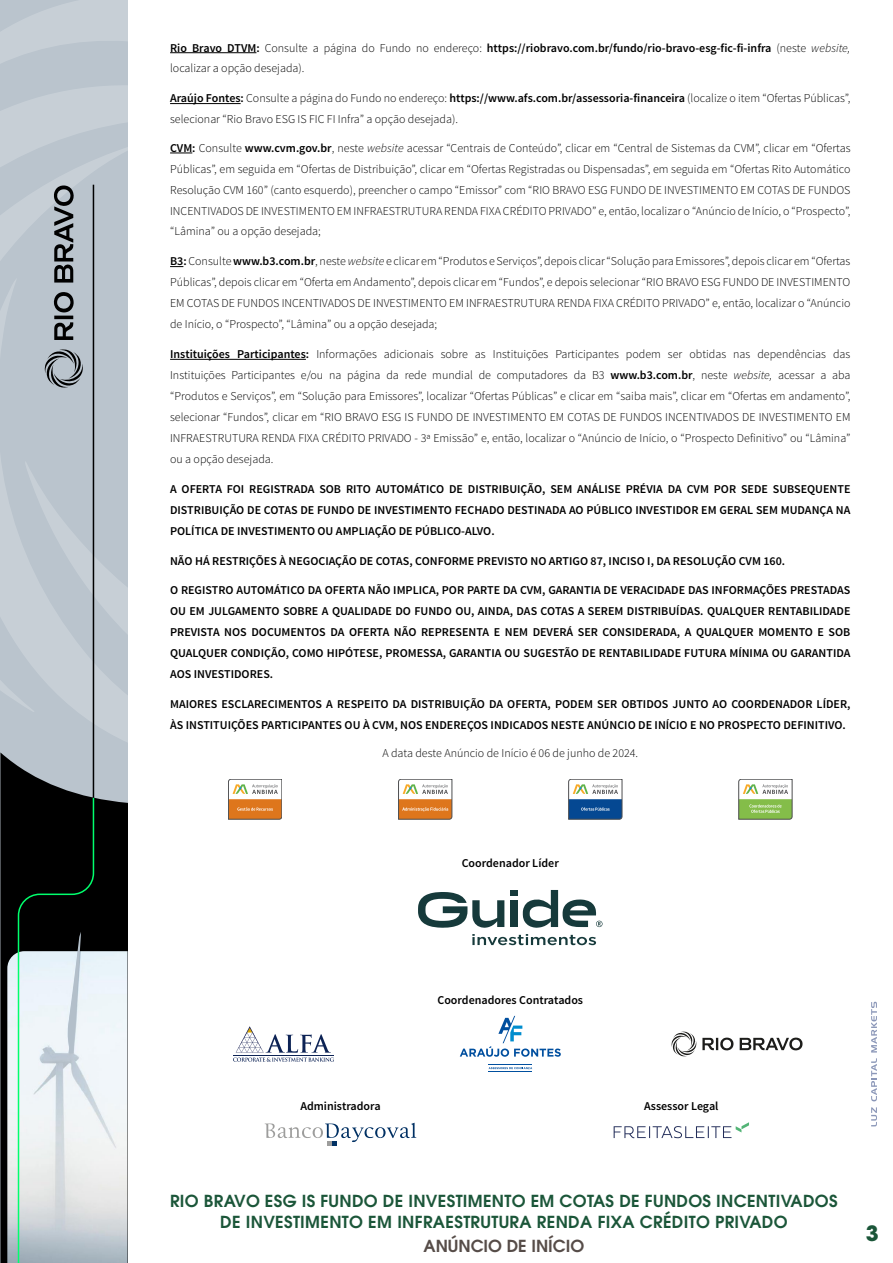
<style>
.page{position:relative;width:893px;height:1263px;background:#fff}
.page>*{position:absolute;margin:0;border:0;box-sizing:border-box;transform-origin:0 0}
.t1{font:700 21px "ITC Avant Garde Pro";color:#1b5639}
.t2{font:600 16.5px/21px "ITC Avant Garde Pro";letter-spacing:.02em;color:#1b5639;text-align:center}
.t3{font:600 16.5px "ITC Avant Garde Pro";color:#564c48}
.t4{font:300 12px/21px "Source Sans Pro";color:#000;text-align:justify}
.t5{font:600 12px/21px "Source Sans Pro";color:#000}
.s1{font-weight:300}
.s2{font-weight:300;font-style:italic}
.s3{font-weight:600}
.s4{font-style:italic}
</style>
<div class="page">
<svg style="left:0;top:0;width:128px;height:752px;background:#bdc6cf"></svg>
<svg style="left:0;top:752px;width:128px;height:511px;background:#35383a"></svg>
<svg style="left:54px;top:185px;width:20px;height:98px;background:#656b70"></svg>
<svg style="left:54px;top:292px;width:20px;height:48px"></svg>
<svg style="left:45px;top:349px;width:38px;height:39px"></svg>
<img style="left:7px;top:951px;width:121px;height:312px">
<svg style="left:17px;top:796px;width:78px;height:467px"></svg>
<hr style="left:93px;top:185px;width:1px;height:613px;background:#000">
<svg style="left:871px;top:1107px;width:6px;height:19px"></svg>
<svg style="left:871px;top:1058px;width:6px;height:43px"></svg>
<svg style="left:871px;top:1002px;width:6px;height:50px"></svg>
<hr style="left:170px;top:52px;width:86px;height:1px;background:#000">
<hr style="left:170px;top:103px;width:71px;height:1px;background:#000">
<svg style="left:170px;top:153px;width:22px;height:1px"></svg>
<svg style="left:170px;top:266px;width:13px;height:1px"></svg>
<hr style="left:170px;top:359px;width:136px;height:1px;background:#000">
<svg style="left:228px;top:779px;width:54px;height:40px"></svg>
<svg style="left:398px;top:779px;width:54px;height:40px"></svg>
<svg style="left:568px;top:779px;width:54px;height:40px"></svg>
<svg style="left:739px;top:779px;width:53px;height:40px"></svg>
<svg style="left:418px;top:892px;width:86px;height:36px"></svg>
<div style="left:511px;top:900px;width:7px;height:27px;background:#163a3b"></div>
<div style="left:511px;top:890px;width:7px;height:6px;background:#163a3b"></div>
<svg style="left:523px;top:890px;width:79px;height:38px"></svg>
<svg style="left:472px;top:934px;width:124px;height:11px"></svg>
<svg style="left:233px;top:1026px;width:101px;height:36px"></svg>
<svg style="left:489px;top:1067px;width:43px;height:2px"></svg>
<hr style="left:489px;top:1064px;width:43px;height:1px;background:#004f9f">
<hr style="left:489px;top:1071px;width:43px;height:1px;background:#004f9f">
<svg style="left:460px;top:1016px;width:101px;height:41px"></svg>
<svg style="left:740px;top:1037px;width:62px;height:13px"></svg>
<svg style="left:702px;top:1037px;width:31px;height:13px"></svg>
<svg style="left:672px;top:1032px;width:24px;height:24px"></svg>
<svg style="left:265px;top:1123px;width:151px;height:23px"></svg>
<svg style="left:614px;top:1122px;width:135px;height:16px"></svg>
<p class="t5" style="left:170px;top:37px;width:682px">Rio Bravo DTVM: <span class="s1">Consulte a página do Fundo no endereço:</span> https://riobravo.com.br/fundo/rio-bravo-esg-fic-fi-infra <span class="s1">(neste</span> <span class="s2">website, </span><span class="s1">localizar a opção desejada).</span></p>
<p class="t4" style="left:170px;top:88px;width:682px"><span class="s3">Araújo Fontes:</span> Consulte a página do Fundo no endereço: <span class="s3">https://www.afs.com.br/assessoria-financeira</span> (localize o item “Ofertas Públicas”, selecionar “Rio Bravo ESG IS FIC FI Infra” a opção desejada).</p>
<p class="t4" style="left:170px;top:137px;width:682px"><span class="s3">CVM:</span> Consulte <span class="s3">www.cvm.gov.br</span>, neste <span class="s4">website</span> acessar “Centrais de Conteúdo”, clicar em “Central de Sistemas da CVM”, clicar em “Ofertas Públicas”, em seguida em “Ofertas de Distribuição”, clicar em “Ofertas Registradas ou Dispensadas”, em seguida em “Ofertas Rito Automático Resolução CVM 160” (canto esquerdo), preencher o campo “Emissor” com “RIO BRAVO ESG FUNDO DE INVESTIMENTO EM COTAS DE FUNDOS INCENTIVADOS DE INVESTIMENTO EM INFRAESTRUTURA RENDA FIXA CRÉDITO PRIVADO” e, então, localizar o “Anúncio de Início, o “Prospecto”, “Lâmina” ou a opção desejada;</p>
<p class="t4" style="left:170px;top:251px;width:682px"><span class="s3">B3:</span> Consulte <span class="s3">www.b3.com.br</span>, neste <span class="s4">website</span> e clicar em “Produtos e Serviços”, depois clicar “Solução para Emissores”, depois clicar em “Ofertas Públicas”, depois clicar em “Oferta em Andamento”, depois clicar em “Fundos”, e depois selecionar “RIO BRAVO ESG FUNDO DE INVESTIMENTO EM COTAS DE FUNDOS INCENTIVADOS DE INVESTIMENTO EM INFRAESTRUTURA RENDA FIXA CRÉDITO PRIVADO” e, então, localizar o “Anúncio de Início, o “Prospecto”, “Lâmina” ou a opção desejada;</p>
<p class="t4" style="left:170px;top:344px;width:682px"><span class="s3">Instituições Participantes:</span> Informações adicionais sobre as Instituições Participantes podem ser obtidas nas dependências das Instituições Participantes e/ou na página da rede mundial de computadores da B3 <span class="s3">www.b3.com.br</span>, neste <span class="s4">website,</span> acessar a aba “Produtos e Serviços”, em “Solução para Emissores”, localizar “Ofertas Públicas” e clicar em “saiba mais”, clicar em “Ofertas em andamento”, selecionar “Fundos”, clicar em “RIO BRAVO ESG IS FUNDO DE INVESTIMENTO EM COTAS DE FUNDOS INCENTIVADOS DE INVESTIMENTO EM INFRAESTRUTURA RENDA FIXA CRÉDITO PRIVADO - 3ª Emissão” e, então, localizar o “Anúncio de Início, o “Prospecto Definitivo” ou “Lâmina” ou a opção desejada.</p>
<p class="t5" style="left:170px;top:478px;width:682px;text-align:justify">A OFERTA FOI REGISTRADA SOB RITO AUTOMÁTICO DE DISTRIBUIÇÃO, SEM ANÁLISE PRÉVIA DA CVM POR SEDE SUBSEQUENTE DISTRIBUIÇÃO DE COTAS DE FUNDO DE INVESTIMENTO FECHADO DESTINADA AO PÚBLICO INVESTIDOR EM GERAL SEM MUDANÇA NA POLÍTICA DE INVESTIMENTO OU AMPLIAÇÃO DE PÚBLICO-ALVO.</p>
<p class="t5" style="left:170px;top:550px;width:617px">NÃO HÁ RESTRIÇÕES À NEGOCIAÇÃO DE COTAS, CONFORME PREVISTO NO ARTIGO 87, INCISO I, DA RESOLUÇÃO CVM 160.</p>
<p class="t5" style="left:170px;top:580px;width:682px;text-align:justify">O REGISTRO AUTOMÁTICO DA OFERTA NÃO IMPLICA, POR PARTE DA CVM, GARANTIA DE VERACIDADE DAS INFORMAÇÕES PRESTADAS OU EM JULGAMENTO SOBRE A QUALIDADE DO FUNDO OU, AINDA, DAS COTAS A SEREM DISTRIBUÍDAS. QUALQUER RENTABILIDADE PREVISTA NOS DOCUMENTOS DA OFERTA NÃO REPRESENTA E NEM DEVERÁ SER CONSIDERADA, A QUALQUER MOMENTO E SOB QUALQUER CONDIÇÃO, COMO HIPÓTESE, PROMESSA, GARANTIA OU SUGESTÃO DE RENTABILIDADE FUTURA MÍNIMA OU GARANTIDA AOS INVESTIDORES.</p>
<p class="t5" style="left:170px;top:694px;width:682px">MAIORES ESCLARECIMENTOS A RESPEITO DA DISTRIBUIÇÃO DA OFERTA, PODEM SER OBTIDOS JUNTO AO COORDENADOR LÍDER,<br>ÀS INSTITUIÇÕES PARTICIPANTES OU À CVM, NOS ENDEREÇOS INDICADOS NESTE ANÚNCIO DE INÍCIO E NO PROSPECTO DEFINITIVO.</p>
<p class="t4" style="left:382px;top:743px;width:257px">A data deste Anúncio de Início é 06 de junho de 2024.</p>
<p class="t5" style="left:462px;top:852px;width:99px">Coordenador Líder</p>
<p class="t5" style="left:437px;top:990px;width:147px">Coordenadores Contratados</p>
<p class="t5" style="left:300px;top:1096px;width:82px">Administradora</p>
<p class="t5" style="left:644px;top:1096px;width:76px">Assessor Legal</p>
<h2 class="t2" style="left:170px;top:1191px;width:669px">RIO BRAVO ESG IS FUNDO DE INVESTIMENTO EM COTAS DE FUNDOS INCENTIVADOS<br>DE INVESTIMENTO EM INFRAESTRUTURA RENDA FIXA CRÉDITO PRIVADO</h2>
<h2 class="t3" style="left:424px;top:1235px;width:162px">ANÚNCIO DE INÍCIO</h2>
<h1 class="t1" style="left:866px;top:1219px;width:14px">3</h1>
</div>
